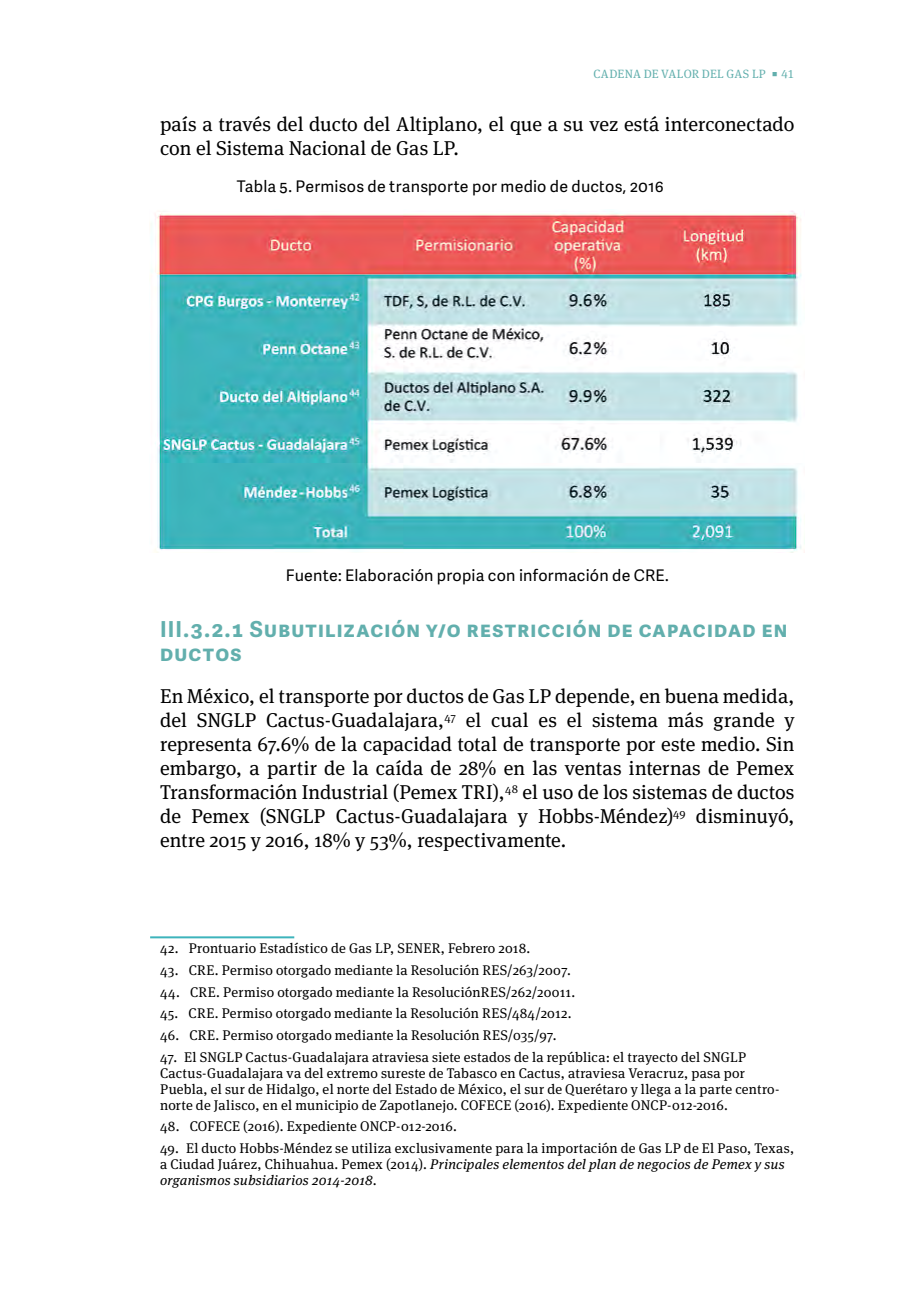
<style>
.page{position:relative;width:908px;height:1304px;background:#fff}
.page>*{position:absolute;margin:0;border:0;box-sizing:border-box;transform-origin:0 0}
.t1{font:700 22px/24px "Adelle Sans";letter-spacing:.055em;color:#62afad}
.t2{font:20px/24px "Meta Serif Pro";color:#000}
.t3{font:16px "Adelle Sans";letter-spacing:.015em;color:#000}
.t4{font:14px/16px "Meta Serif Pro";letter-spacing:.02em;color:#000}
.t5{font:12px "Meta Serif Pro";letter-spacing:.02em;color:#62afad}
.s1{font-family:"Adelle Sans"}
.s2{font-style:italic}
</style>
<div class="page">
<hr style="left:150px;top:936px;width:144px;height:2px;background:#3db4bc">
<img style="left:151px;top:210px;width:651px;height:343px">
<p class="t5" style="left:593px;top:65px;width:202px">CADENA DE VALOR DEL GAS LP <span class="s1">Q</span> 41</p>
<h2 class="t2" style="left:160px;top:111px;width:635px">país a través del ducto del Altiplano, el que a su vez está interconectado con el Sistema Nacional de Gas LP.</h2>
<p class="t3" style="left:237px;top:175px;width:482px">Tabla 5. Permisos de transporte por medio de ductos, 2016<sup>4243444546</sup></p>
<p class="t3" style="left:286px;top:564px;width:384px">Fuente: Elaboración propia con información de CRE.</p>
<h1 class="t1" style="left:160px;top:616px;width:628px">III.3.2.1 Subutilización y/o restricción de capacidad en ductos</h1>
<p class="t2" style="left:160px;top:683px;width:635px;text-align:justify">En México, el transporte por ductos de Gas LP depende, en buena medida, del SNGLP Cactus-Guadalajara,<sup>47</sup> el cual es el sistema más grande y representa 67.6% de la capacidad total de transporte por este medio. Sin embargo, a partir de la caída de 28% en las ventas internas de Pemex Transformación Industrial (Pemex TRI),<sup>48</sup> el uso de los sistemas de ductos de Pemex (SNGLP Cactus-Guadalajara y Hobbs-Méndez)<sup>49</sup> disminuyó, entre 2015 y 2016, 18% y 53%, respectivamente.</p>
<p class="t4" style="left:160px;top:940px;width:371px">42. Prontuario Estadístico de Gas LP, SENER, Febrero 2018.</p>
<p class="t4" style="left:160px;top:961px;width:412px">43. CRE. Permiso otorgado mediante la Resolución RES/263/2007.</p>
<p class="t4" style="left:160px;top:983px;width:416px">44. CRE. Permiso otorgado mediante la ResoluciónRES/262/20011.</p>
<p class="t4" style="left:160px;top:1005px;width:413px">45. CRE. Permiso otorgado mediante la Resolución RES/484/2012.</p>
<p class="t4" style="left:160px;top:1026px;width:398px">46. CRE. Permiso otorgado mediante la Resolución RES/035/97.</p>
<p class="t4" style="left:160px;top:1048px;width:620px">47. El SNGLP Cactus-Guadalajara atraviesa siete estados de la república: el trayecto del SNGLP Cactus-Guadalajara va del extremo sureste de Tabasco en Cactus, atraviesa Veracruz, pasa por Puebla, el sur de Hidalgo, el norte del Estado de México, el sur de Querétaro y llega a la parte centro&shy;norte de Jalisco, en el municipio de Zapotlanejo. COFECE (2016). Expediente ONCP-012-2016.</p>
<p class="t4" style="left:160px;top:1118px;width:298px">48. COFECE (2016). Expediente ONCP-012-2016.</p>
<p class="t4" style="left:160px;top:1139px;width:635px">49. El ducto Hobbs-Méndez se utiliza exclusivamente para la importación de Gas LP de El Paso, Texas, a Ciudad Juárez, Chihuahua. Pemex (2014). <span class="s2">Principales elementos del plan de negocios de Pemex y sus organismos subsidiarios 2014-2018.</span></p>
</div>
